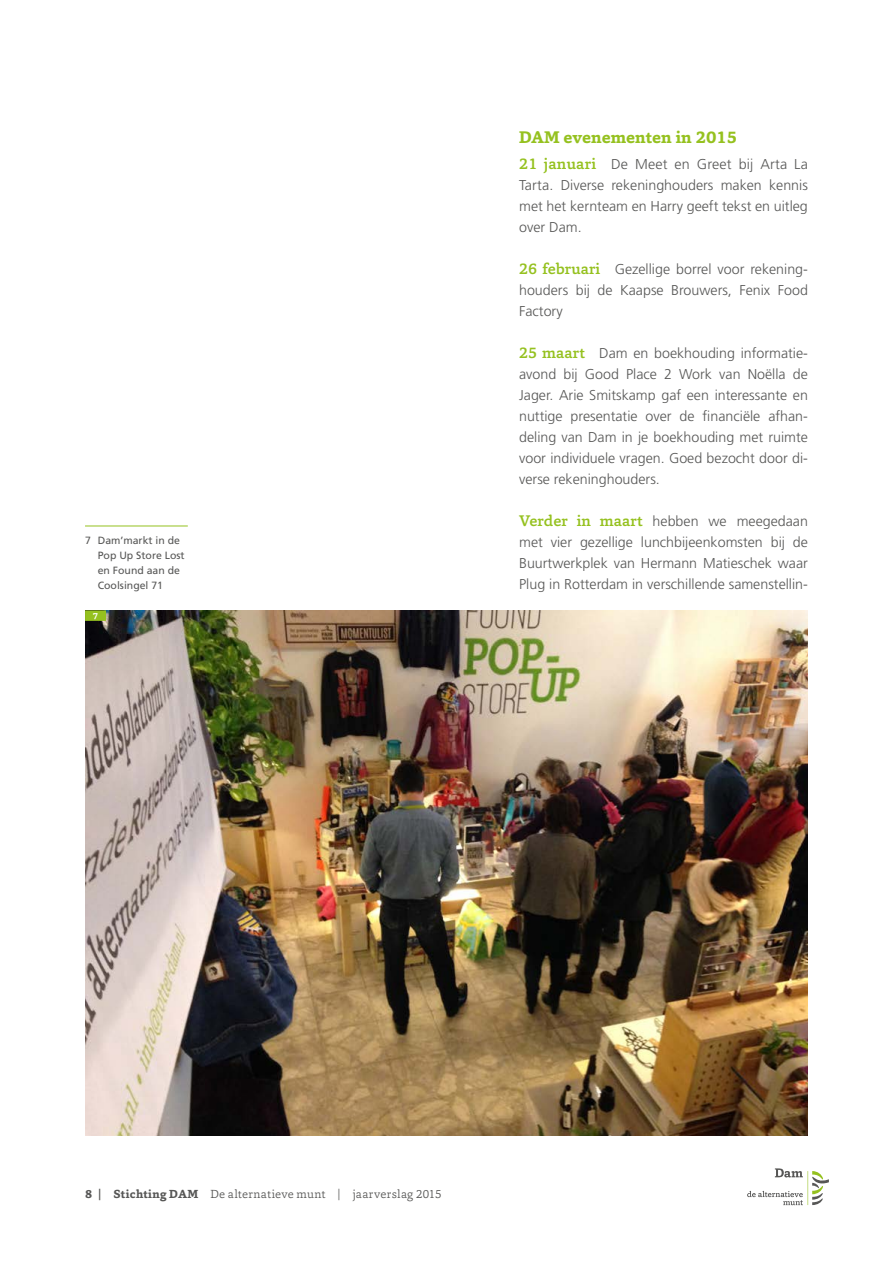
<style>
.page{position:relative;width:893px;height:1263px;background:#fff}
.page>*{position:absolute;margin:0;border:0;box-sizing:border-box;transform-origin:0 0}
.t1{font:700 17.25px "Capita";color:#95c11f}
.t2{font:300 14.25px/21px "Frutiger LT Std";color:#575756;text-align:justify}
.t3{font:300 12px "Capita";letter-spacing:.015em;color:#575756}
.t4{font:10.5px/15px "Frutiger LT Std";color:#575756}
.t5{font:700 9px "Capita";color:#fff}
.s1{font-family:"Capita";font-weight:500;font-size:15.75px;color:#95c11f}
.s2{font-weight:700}
</style>
<div class="page">
<img style="left:85px;top:610px;width:723px;height:525px">
<hr style="left:85px;top:526px;width:103px;height:1px;background:#95c11f">
<svg style="left:747px;top:1168px;width:82px;height:37px"></svg>
<div style="left:85px;top:610px;width:21px;height:11px;background:#95c11f"></div>
<p class="t4" style="left:98px;top:533px;width:88px;text-indent:-13px">7 Dam’markt in de<br>Pop Up Store Lost en Found aan de<br>Coolsingel 71</p>
<p class="t5" style="left:93px;top:610px;width:7px">7</p>
<p class="t1" style="left:519px;top:126px;width:220px">DAM evenementen in 2015</p>
<p class="t2" style="left:519px;top:154px;width:290px"><span class="s1">21 januari</span> De Meet en Greet bij Arta La Tarta. Diverse rekeninghouders maken kennis met het kernteam en Harry geeft tekst en uitleg over Dam.</p>
<p class="t2" style="left:519px;top:259px;width:290px"><span class="s1">26 februari</span> Gezellige borrel voor rekening&shy;houders bij de Kaapse Brouwers, Fenix Food Factory</p>
<p class="t2" style="left:519px;top:343px;width:290px"><span class="s1">25 maart</span> Dam en boekhouding informatie&shy;avond bij Good Place 2 Work van Noëlla de Jager. Arie Smitskamp gaf een interessante en nuttige presentatie over de financiële afhan&shy;deling van Dam in je boekhouding met ruimte voor individuele vragen. Goed bezocht door di&shy;verse rekeninghouders.</p>
<p class="t2" style="left:519px;top:511px;width:290px"><span class="s1">Verder in maart</span> hebben we meegedaan met vier gezellige lunchbijeenkomsten bij de Buurtwerkplek van Hermann Matieschek waar Plug in Rotterdam in verschillende samenstellin-</p>
<p class="t3" style="left:85px;top:1186px;width:358px"><span class="s2">8 | Stichting DAM</span> De alternatieve munt | jaarverslag 2015</p>
</div>
